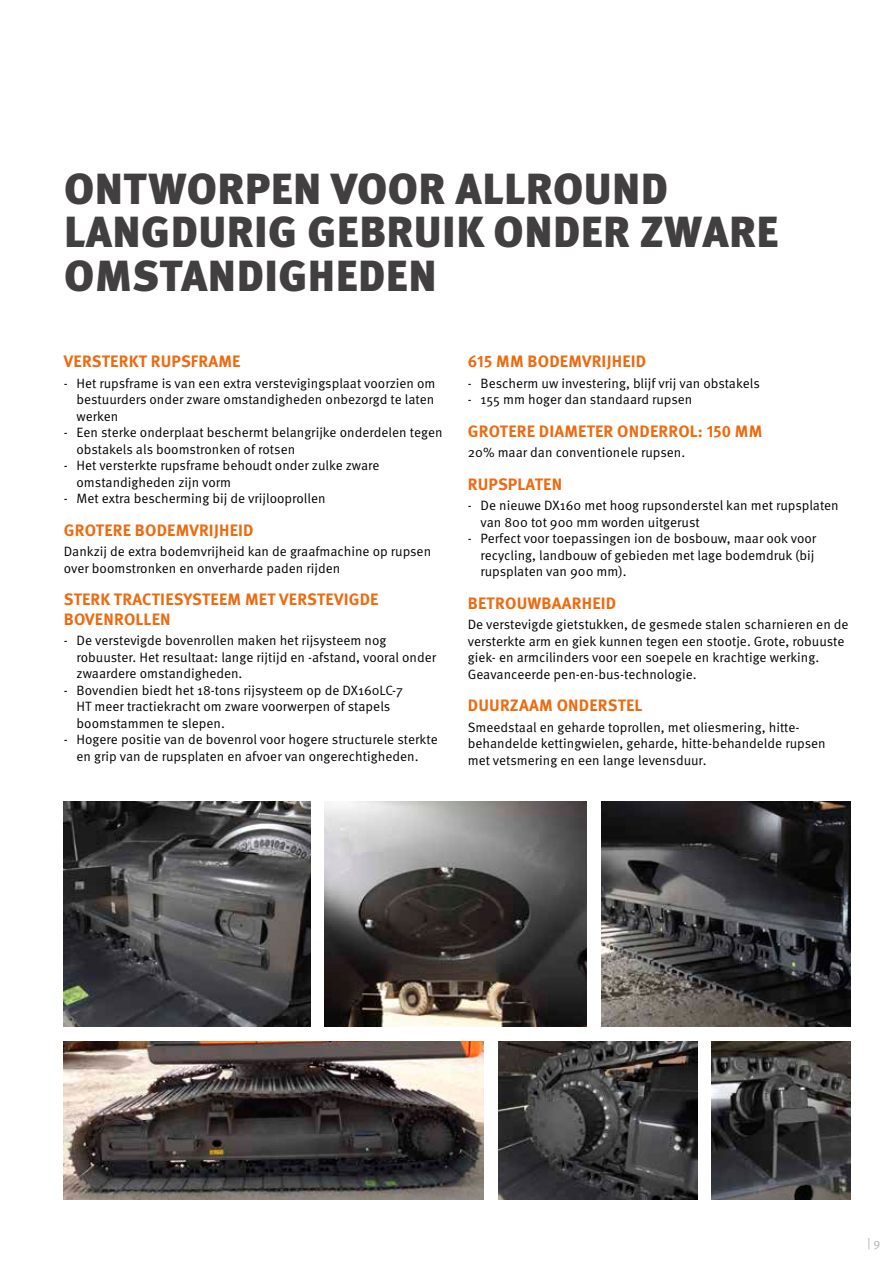
<style>
.page{position:relative;width:893px;height:1263px;background:#fff}
.page>*{position:absolute;margin:0;border:0;box-sizing:border-box;transform-origin:0 0}
.t1{font:900 43.5px/43.5px "Meta Pro";letter-spacing:.01em;color:#423f41}
.t2{font:700 16.5px/19.5px "Meta Pro";letter-spacing:.01em;color:#ed6a0f}
.t3{font:13.5px/16.5px "Meta Pro Norm";color:#000}
.t4{font:12px "Meta Pro Norm";color:#b2b2b2}
</style>
<div class="page">
<img style="left:64px;top:1041px;width:420px;height:158px">
<img style="left:498px;top:1041px;width:199px;height:158px">
<img style="left:712px;top:1041px;width:138px;height:158px">
<img style="left:64px;top:801px;width:246px;height:226px">
<img style="left:325px;top:801px;width:262px;height:226px">
<img style="left:601px;top:801px;width:249px;height:226px">
<h1 class="t1" style="left:64px;top:165px;width:716px">ONTWORPEN VOOR ALLROUND<br>LANGDURIG GEBRUIK ONDER ZWARE<br>OMSTANDIGHEDEN</h1>
<p class="t2" style="left:64px;top:351px;width:178px">VERSTERKT RUPSFRAME</p>
<p class="t3" style="left:77px;top:374px;width:360px;text-align:justify;text-indent:-13px">- Het rupsframe is van een extra verstevigingsplaat voorzien om bestuurders onder zware omstandigheden onbezorgd te laten werken</p>
<p class="t3" style="left:77px;top:424px;width:367px;text-indent:-13px">- Een sterke onderplaat beschermt belangrijke onderdelen tegen obstakels als boomstronken of rotsen</p>
<p class="t3" style="left:77px;top:457px;width:305px;text-indent:-13px">- Het versterkte rupsframe behoudt onder zulke zware omstandigheden zijn vorm</p>
<p class="t3" style="left:64px;top:490px;width:263px">- Met extra bescherming bij de vrijlooprollen</p>
<p class="t2" style="left:64px;top:519px;width:191px">GROTERE BODEMVRIJHEID</p>
<p class="t3" style="left:64px;top:543px;width:369px">Dankzij de extra bodemvrijheid kan de graafmachine op rupsen over boomstronken en onverharde paden rijden</p>
<p class="t2" style="left:64px;top:589px;width:316px">STERK TRACTIESYSTEEM MET VERSTEVIGDE<br>BOVENROLLEN</p>
<p class="t3" style="left:77px;top:632px;width:361px;text-indent:-13px">- De verstevigde bovenrollen maken het rijsysteem nog robuuster. Het resultaat: lange rijtijd en -afstand, vooral onder zwaardere omstandigheden.</p>
<p class="t3" style="left:77px;top:681px;width:328px;text-indent:-13px">- Bovendien biedt het 18-tons rijsysteem op de DX160LC-7<br>HT meer tractiekracht om zware voorwerpen of stapels boomstammen te slepen.</p>
<p class="t3" style="left:64px;top:731px;width:375px;text-align:center">- Hogere positie van de bovenrol voor hogere structurele sterkte en grip van de rupsplaten en afvoer van ongerechtigheden.</p>
<p class="t2" style="left:468px;top:351px;width:180px">615 MM BODEMVRIJHEID</p>
<p class="t3" style="left:468px;top:374px;width:294px">- Bescherm uw investering, blijf vrij van obstakels</p>
<p class="t3" style="left:468px;top:391px;width:226px">- 155 mm hoger dan standaard rupsen</p>
<p class="t2" style="left:468px;top:420px;width:296px">GROTERE DIAMETER ONDERROL: 150 MM</p>
<p class="t3" style="left:468px;top:444px;width:219px">20% maar dan conventionele rupsen.</p>
<p class="t2" style="left:468px;top:473px;width:96px">RUPSPLATEN</p>
<p class="t3" style="left:480px;top:497px;width:360px;text-indent:-13px">- De nieuwe DX160 met hoog rupsonderstel kan met rupsplaten van 800 tot 900 mm worden uitgerust</p>
<p class="t3" style="left:480px;top:530px;width:337px;text-indent:-13px">- Perfect voor toepassingen ion de bosbouw, maar ook voor recycling, landbouw of gebieden met lage bodemdruk (bij rupsplaten van 900 mm).</p>
<p class="t2" style="left:468px;top:592px;width:150px">BETROUWBAARHEID</p>
<p class="t3" style="left:468px;top:616px;width:382px">De verstevigde gietstukken, de gesmede stalen scharnieren en de versterkte arm en giek kunnen tegen een stootje. Grote, robuuste giek- en armcilinders voor een soepele en krachtige werking.<br>Geavanceerde pen-en-bus-technologie.</p>
<p class="t2" style="left:468px;top:695px;width:176px">DUURZAAM ONDERSTEL</p>
<p class="t3" style="left:468px;top:718px;width:359px">Smeedstaal en geharde toprollen, met oliesmering, hitte&shy;behandelde kettingwielen, geharde, hitte-behandelde rupsen met vetsmering en een lange levensduur.</p>
<p class="t4" style="left:867px;top:1233px;width:14px">| 9</p>
</div>
